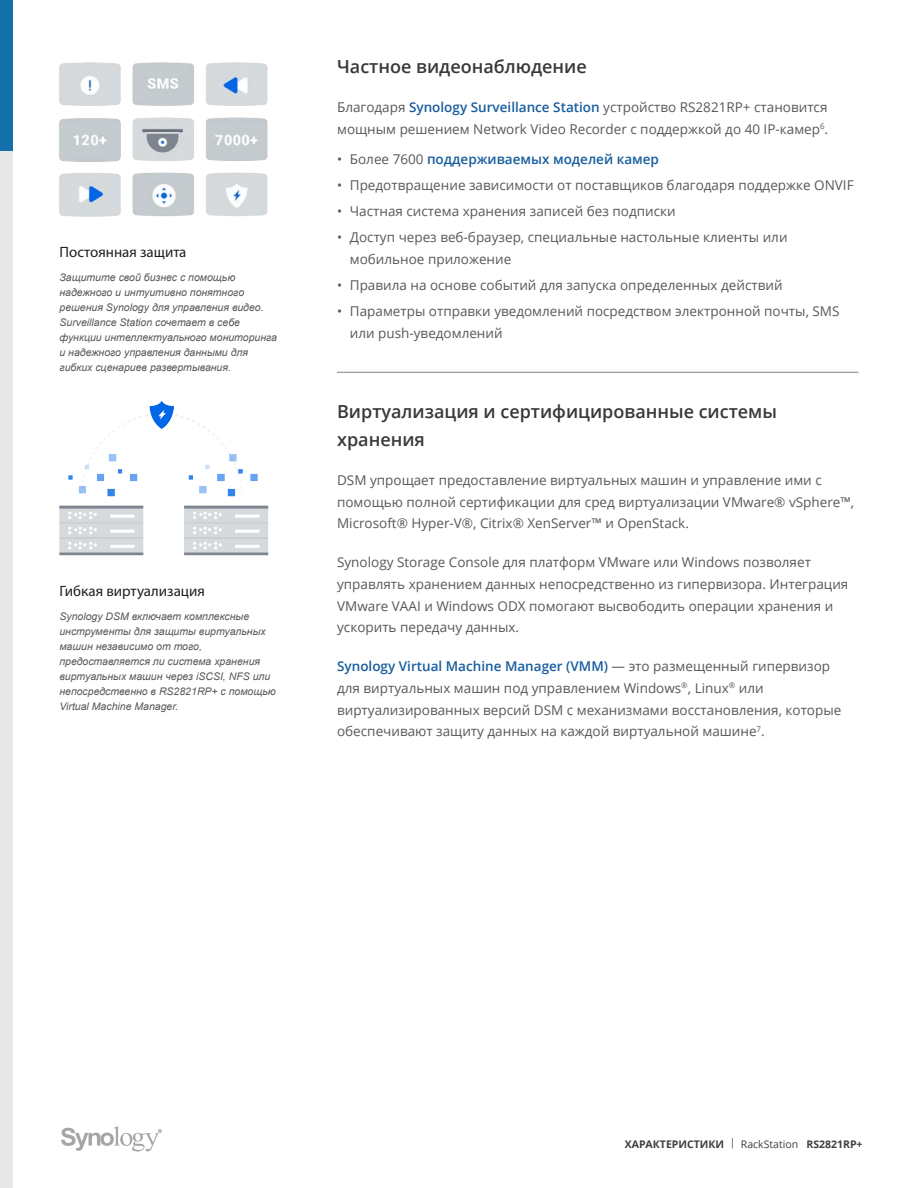
<style>
.page{position:relative;width:918px;height:1188px;background:#fff}
.page>*{position:absolute;margin:0;border:0;box-sizing:border-box;transform-origin:0 0}
.Chapter_Title{font:600 18px/28.5px "Open Sans";color:#383839}
.Graphic_Title{font:15px "Myriad Pro";color:#231f20}
.Body_Content{font:13.5px/21.8px "Open Sans";color:#57585a}
.t1{font:600 13.5px "Open Sans";color:#175d9e}
.Graphic_Text{font:italic 10.5px/15px "Arial";color:#57585a}
.t2{font:700 10.5px "Open Sans";color:#3e3e3f}
.s1{font-weight:600;color:#175d9e}
.s2{font-weight:400;color:#57585a}
.s3{font-weight:400}
</style>
<div class="page">
<div style="left:0;top:150px;width:13px;height:1038px;background:#e6e7e9"></div>
<div style="left:0;top:0;width:13px;height:150px;background:#1470aa"></div>
<svg style="left:61px;top:1126px;width:101px;height:26px"></svg>
<hr style="left:337px;top:372px;width:521px;height:1px;background:#808285">
<img style="left:59px;top:402px;width:210px;height:154px">
<img style="left:59px;top:62px;width:209px;height:155px">
<p class="Graphic_Title" style="left:60px;top:243px;width:129px">Постоянная защита</p>
<p class="Graphic_Text" style="left:60px;top:270px;width:219px">Защитите свой бизнес с помощью надежного и интуитивно понятного решения Synology для управления видео.<br>Surveillance Station сочетает в себе функции интеллектуального мониторинга и надежного управления данными для гибких сценариев развертывания.</p>
<p class="Graphic_Title" style="left:59px;top:582px;width:147px">Гибкая виртуализация</p>
<p class="Graphic_Text" style="left:59px;top:609px;width:218px">Synology DSM включает комплексные инструменты для защиты виртуальных машин независимо от того, предоставляется ли система хранения виртуальных машин через iSCSI, NFS или непосредственно в RS2821RP+ с помощью Virtual Machine Manager.</p>
<p class="Chapter_Title" style="left:337px;top:52px;width:251px">Частное видеонаблюдение</p>
<p class="Body_Content" style="left:337px;top:96px;width:493px">Благодаря <span class="s1">Synology Surveillance Station</span> устройство RS2821RP+ становится мощным решением Network Video Recorder с поддержкой до 40 IP-камер<sup>6</sup>.</p>
<p class="t1" style="left:337px;top:150px;width:323px"><span class="s2">• Более 7600</span> поддерживаемых моделей камер</p>
<p class="Body_Content" style="left:337px;top:174px;width:518px">• Предотвращение зависимости от поставщиков благодаря поддержке ONVIF</p>
<p class="Body_Content" style="left:337px;top:200px;width:340px">• Частная система хранения записей без подписки</p>
<p class="Body_Content" style="left:350px;top:226px;width:439px;text-indent:-13px">• Доступ через веб-браузер, специальные настольные клиенты или мобильное приложение</p>
<p class="Body_Content" style="left:337px;top:274px;width:447px">• Правила на основе событий для запуска определенных действий</p>
<p class="Body_Content" style="left:350px;top:300px;width:491px;text-indent:-13px">• Параметры отправки уведомлений посредством электронной почты, SMS или push-уведомлений</p>
<p class="Chapter_Title" style="left:337px;top:396px;width:441px">Виртуализация и сертифицированные системы хранения</p>
<p class="Body_Content" style="left:337px;top:469px;width:519px">DSM упрощает предоставление виртуальных машин и управление ими с помощью полной сертификации для сред виртуализации VMware® vSphere™,<br>Microsoft® Hyper-V®, Citrix® XenServer™ и OpenStack.</p>
<p class="Body_Content" style="left:337px;top:551px;width:513px">Synology Storage Console для платформ VMware или Windows позволяет управлять хранением данных непосредственно из гипервизора. Интеграция VMware VAAI и Windows ODX помогают высвободить операции хранения и ускорить передачу данных.</p>
<p class="Body_Content" style="left:337px;top:655px;width:506px"><span class="s1">Synology Virtual Machine Manager (VMM)</span> — это размещенный гипервизор для виртуальных машин под управлением Windows<sup>®</sup>, Linux<sup>®</sup> или виртуализированных версий DSM с механизмами восстановления, которые обеспечивают защиту данных на каждой виртуальной машине<sup>7</sup>.</p>
<p class="t2" style="left:625px;top:1136px;width:239px">ХАРАКТЕРИСТИКИ <span class="s3">| RackStation</span> RS2821RP+</p>
</div>
